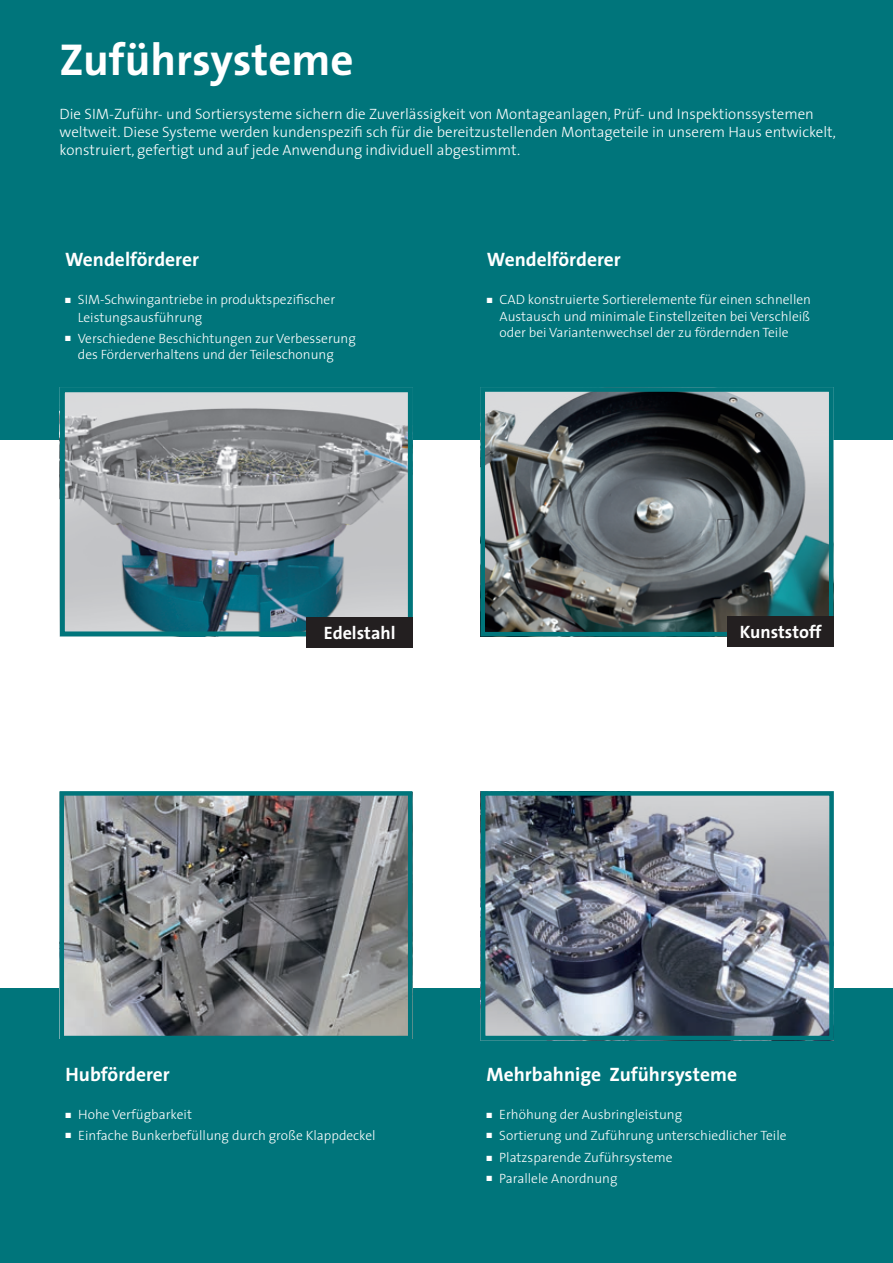
<style>
.page{position:relative;width:893px;height:1263px;background:#fff}
.page>*{position:absolute;margin:0;border:0;box-sizing:border-box;transform-origin:0 0}
.t1{font:700 45px "The Sans";color:#fff}
.t2{font:700 19.5px "The Sans";color:#fff}
.t3{font:700 18px "The Sans";color:#fff}
.t4{font:300 15px/18px "The Sans";color:#fff}
.t5{font:300 13.5px/16.2px "The Sans";color:#fff}
</style>
<div class="page">
<div style="left:0;top:0;width:893px;height:439px;background:#00757b"></div>
<div style="left:0;top:989px;width:893px;height:274px;background:#00757b"></div>
<img style="left:66px;top:393px;width:341px;height:237px">
<div style="left:60px;top:387px;width:353px;height:249px;border:5px solid #00757b"></div>
<img style="left:485px;top:392px;width:343px;height:239px">
<div style="left:480px;top:387px;width:353px;height:249px;border:4px solid #00757b"></div>
<img style="left:486px;top:796px;width:343px;height:239px">
<div style="left:481px;top:791px;width:353px;height:249px;border:4px solid #00757b"></div>
<img style="left:65px;top:796px;width:342px;height:239px">
<div style="left:60px;top:791px;width:352px;height:249px;border:4px solid #00757b"></div>
<div style="left:307px;top:617px;width:106px;height:31px;background:#231f20"></div>
<div style="left:727px;top:616px;width:107px;height:31px;background:#231f20"></div>
<h1 class="t1" style="left:60px;top:22px;width:296px">Zuführsysteme</h1>
<p class="t4" style="left:60px;top:104px;width:778px">Die SIM-Zuführ- und Sortiersysteme sichern die Zuverlässigkeit von Montageanlagen, Prüf- und Inspektionssystemen weltweit. Diese Systeme werden kundenspezifi sch für die bereitzustellenden Montageteile in unserem Haus entwickelt, konstruiert, gefertigt und auf jede Anwendung individuell abgestimmt.</p>
<h2 class="t2" style="left:65px;top:243px;width:135px">Wendelförderer</h2>
<p class="t5" style="left:78px;top:290px;width:259px;line-height:18px;text-indent:-13px">■ SIM-Schwingantriebe in produktspezifischer<br>Leistungsausführung</p>
<p class="t5" style="left:78px;top:330px;width:279px;text-indent:-13px">■ Verschiedene Beschichtungen zur Verbesserung des Förderverhaltens und der Teileschonung</p>
<h2 class="t2" style="left:487px;top:243px;width:135px">Wendelförderer</h2>
<p class="t5" style="left:500px;top:291px;width:313px;text-align:justify;text-indent:-13px">■ CAD konstruierte Sortierelemente für einen schnellen Austausch und minimale Einstellzeiten bei Verschleiß oder bei Variantenwechsel der zu fördernden Teile</p>
<h3 class="t3" style="left:324px;top:618px;width:73px">Edelstahl</h3>
<h3 class="t3" style="left:740px;top:617px;width:83px">Kunststoff</h3>
<h2 class="t2" style="left:66px;top:1058px;width:106px">Hubförderer</h2>
<p class="t5" style="left:66px;top:1106px;width:128px">■ Hohe Verfügbarkeit</p>
<p class="t5" style="left:66px;top:1127px;width:312px">■ Einfache Bunkerbefüllung durch große Klappdeckel</p>
<h2 class="t2" style="left:486px;top:1058px;width:252px">Mehrbahnige Zuführsysteme</h2>
<p class="t5" style="left:486px;top:1106px;width:197px">■ Erhöhung der Ausbringleistung</p>
<p class="t5" style="left:486px;top:1127px;width:302px">■ Sortierung und Zuführung unterschiedlicher Teile</p>
<p class="t5" style="left:486px;top:1149px;width:188px">■ Platzsparende Zuführsysteme</p>
<p class="t5" style="left:486px;top:1169px;width:133px">■ Parallele Anordnung</p>
</div>
